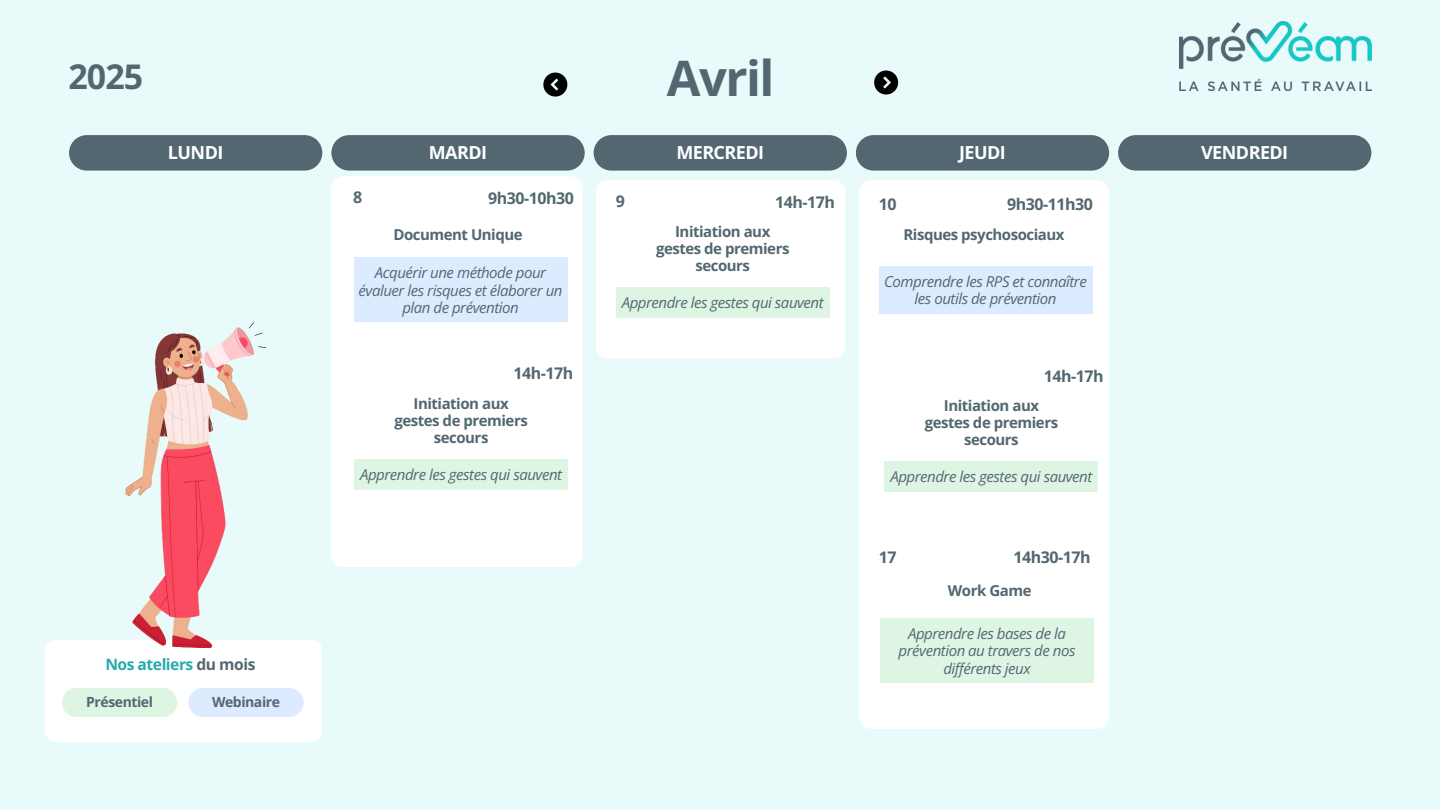
<style>
.page{position:relative;width:1440px;height:810px;background:#e8faf9}
.page>*{position:absolute;margin:0;border:0;box-sizing:border-box;transform-origin:0 0}
.t1{font:700 49px "Open Sans";letter-spacing:-.03em;color:#536771}
.t2{font:700 34px "Open Sans";color:#536771}
.t3{font:700 18px "Open Sans";letter-spacing:-.03em;color:#fff}
.t4{font:700 16px "Open Sans";letter-spacing:-.03em;color:#536771}
.t5{font:700 15.7px "Open Sans";letter-spacing:-.03em;color:#28aaad}
.t6{font:italic 15px/17.2px "Open Sans";letter-spacing:-.03em;color:#536771;text-align:center}
.t7{font:700 15px/17.2px "Open Sans";letter-spacing:-.03em;color:#536771;text-align:center}
.t8{font:700 14px "Open Sans";letter-spacing:-.03em;color:#536771}
.s1{color:#536771}
</style>
<div class="page">
<svg style="left:69px;top:135px;width:253px;height:36px;background:#596d76"></svg>
<svg style="left:331px;top:135px;width:254px;height:36px;background:#596d77"></svg>
<svg style="left:594px;top:135px;width:253px;height:36px;background:#596d76"></svg>
<svg style="left:856px;top:135px;width:253px;height:36px;background:#596d76"></svg>
<svg style="left:1118px;top:135px;width:253px;height:36px;background:#596d76"></svg>
<div style="left:331px;top:176px;width:251px;height:391px;background:#fff;border-radius:12px"></div>
<svg style="left:874px;top:70px;width:24px;height:24px"></svg>
<svg style="left:544px;top:73px;width:23px;height:24px"></svg>
<svg style="left:45px;top:639px;width:277px;height:103px;background:#f6fbfb"></svg>
<img style="left:1180px;top:22px;width:191px;height:68px">
<div style="left:859px;top:180px;width:250px;height:549px;background:#fff"></div>
<div style="left:354px;top:257px;width:213px;height:65px;background:#dcebff"></div>
<div style="left:879px;top:266px;width:213px;height:48px;background:#dcebff"></div>
<img style="left:126px;top:322px;width:140px;height:326px">
<div style="left:354px;top:459px;width:214px;height:30px;background:#def5e3"></div>
<div style="left:596px;top:180px;width:250px;height:178px;background:#fff;border-radius:12px"></div>
<div style="left:616px;top:287px;width:214px;height:31px;background:#def5e3"></div>
<div style="left:885px;top:461px;width:213px;height:31px;background:#def5e3"></div>
<div style="left:880px;top:618px;width:214px;height:65px;background:#def5e3"></div>
<h2 class="t2" style="left:69px;top:52px;width:76px">2025</h2>
<h1 class="t1" style="left:667px;top:44px;width:109px">Avril</h1>
<p class="t3" style="left:168px;top:140px;width:57px">LUNDI</p>
<p class="t3" style="left:429px;top:140px;width:60px">MARDI</p>
<p class="t3" style="left:676px;top:140px;width:89px">MERCREDI</p>
<p class="t3" style="left:959px;top:140px;width:48px">JEUDI</p>
<p class="t3" style="left:1201px;top:140px;width:89px">VENDREDI</p>
<p class="t4" style="left:353px;top:186px;width:11px">8</p>
<p class="t4" style="left:880px;top:186px;width:11px">6</p>
<p class="t4" style="left:488px;top:187px;width:87px">9h30-10h30</p>
<p class="t4" style="left:616px;top:190px;width:11px">9</p>
<p class="t4" style="left:775px;top:191px;width:61px">14h-17h</p>
<p class="t4" style="left:879px;top:193px;width:19px">10</p>
<p class="t4" style="left:1007px;top:193px;width:87px">9h30-11h30</p>
<p class="t7" style="left:903px;top:226px;width:163px">Risques psychosociaux</p>
<p class="t7" style="left:656px;top:223px;width:135px">Initiation aux gestes de premiers secours</p>
<p class="t7" style="left:393px;top:226px;width:131px">Document Unique</p>
<p class="t6" style="left:359px;top:264px;width:205px">Acquérir une méthode pour évaluer les risques et élaborer un plan de prévention</p>
<p class="t6" style="left:884px;top:272px;width:204px">Comprendre les RPS et connaître les outils de prévention</p>
<p class="t6" style="left:622px;top:294px;width:203px">Apprendre les gestes qui sauvent</p>
<p class="t5" style="left:105px;top:654px;width:152px">Nos ateliers <span class="s1">du mois</span></p>
<p class="t8" style="left:86px;top:692px;width:68px">Présentiel</p>
<p class="t8" style="left:212px;top:692px;width:69px">Webinaire</p>
<p class="t4" style="left:514px;top:362px;width:61px">14h-17h</p>
<p class="t7" style="left:394px;top:394px;width:135px">Initiation aux gestes de premiers secours</p>
<p class="t6" style="left:360px;top:465px;width:203px">Apprendre les gestes qui sauvent</p>
<p class="t4" style="left:1044px;top:365px;width:61px">14h-17h</p>
<p class="t7" style="left:925px;top:397px;width:135px">Initiation aux gestes de premiers secours</p>
<p class="t6" style="left:890px;top:468px;width:203px">Apprendre les gestes qui sauvent</p>
<p class="t4" style="left:879px;top:546px;width:19px">17</p>
<p class="t4" style="left:1013px;top:546px;width:79px">14h30-17h</p>
<p class="t7" style="left:948px;top:582px;width:85px">Work Game</p>
<p class="t6" style="left:899px;top:625px;width:178px">Apprendre les bases de la prévention au travers de nos différents jeux</p>
</div>
